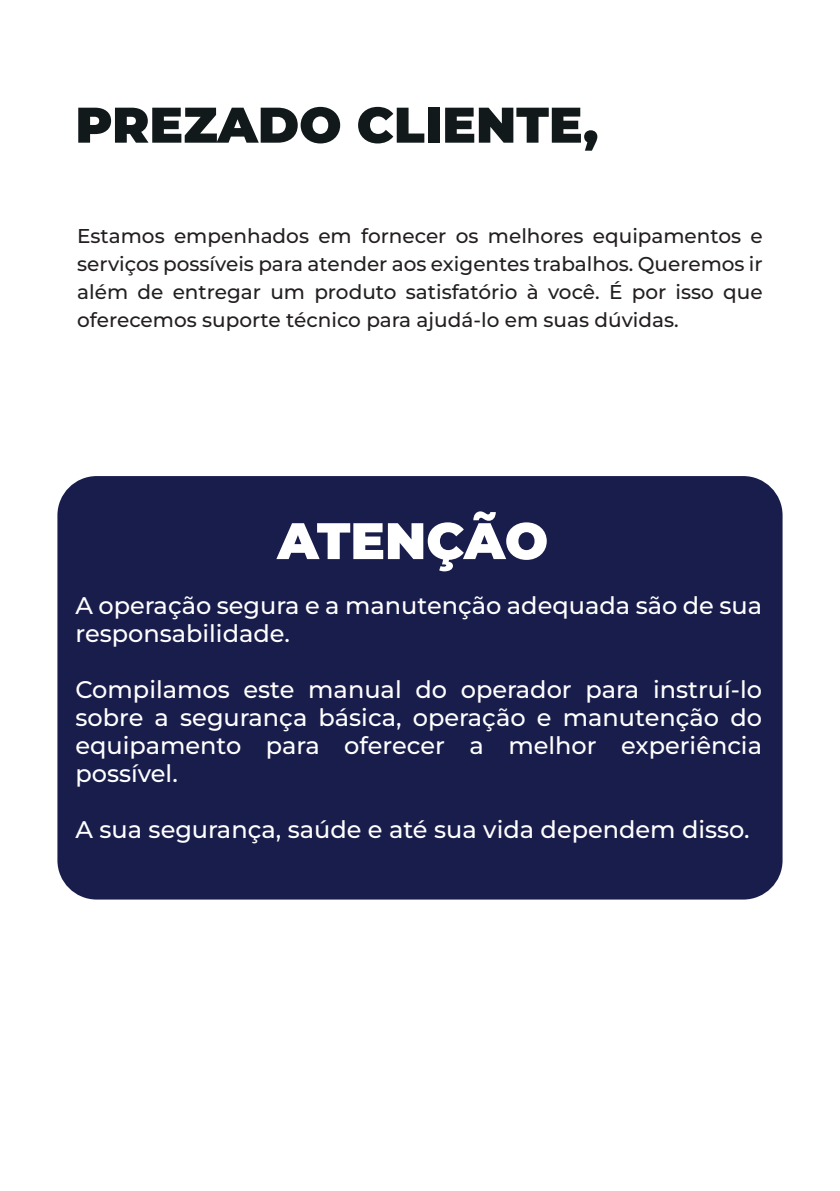
<style>
.page{position:relative;width:840px;height:1191px;background:#fff}
.page>*{position:absolute;margin:0;border:0;box-sizing:border-box;transform-origin:0 0}
.t1{font:900 51.2px "Montserrat";letter-spacing:-.005em;color:#fff}
.t2{font:900 50px "Montserrat";color:#11191b}
.t3{font:500 24px/28px "Montserrat";color:#fff}
.t4{font:500 20px/28px "Montserrat";color:#231f20;text-align:justify}
</style>
<div class="page">
<div style="left:57px;top:476px;width:725px;height:423px;background:#191d4c;border-radius:39px"></div>
<h2 class="t2" style="left:75px;top:87px;width:524px">PREZADO CLIENTE,</h2>
<p class="t4" style="left:77px;top:222px;width:686px">Estamos empenhados em fornecer os melhores equipamentos e serviços possíveis para atender aos exigentes trabalhos. Queremos ir além de entregar um produto satisfatório à você. É por isso que oferecemos suporte técnico para ajudá-lo em suas dúvidas.</p>
<h1 class="t1" style="left:277px;top:502px;width:272px">ATENÇÃO</h1>
<p class="t3" style="left:75px;top:591px;width:687px">A operação segura e a manutenção adequada são de sua responsabilidade.</p>
<p class="t3" style="left:75px;top:675px;width:687px;text-align:justify">Compilamos este manual do operador para instruí-lo sobre a segurança básica, operação e manutenção do equipamento para oferecer a melhor experiência possível.</p>
<p class="t3" style="left:75px;top:815px;width:675px">A sua segurança, saúde e até sua vida dependem disso.</p>
</div>
